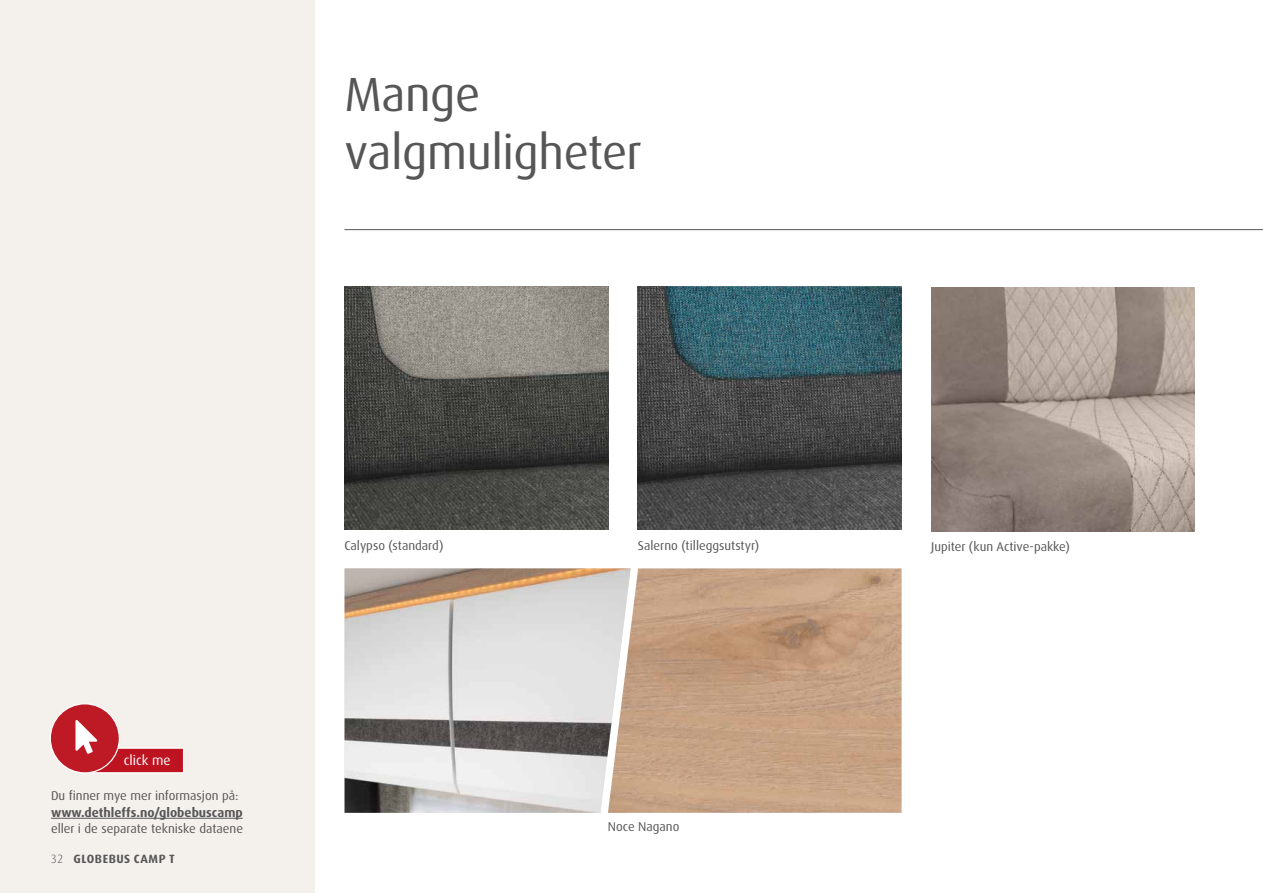
<style>
.page{position:relative;width:1263px;height:893px;background:#fff}
.page>*{position:absolute;margin:0;border:0;box-sizing:border-box;transform-origin:0 0}
.t1{font:48px/58.5px "Dax OT";letter-spacing:-.01em;color:#565656}
.t2{font:13.65px "Dax OT";color:#fff}
.t3{font:12.75px "Dax OT";color:#565656}
.t4{font:700 12.75px "Dax OT";color:#565656}
.t5{font:700 12px "Dax Pro";letter-spacing:.04em;color:#565656}
.t6{font:300 12px "Dax OT";color:#565656}
</style>
<div class="page">
<div style="left:0;top:0;width:315px;height:893px;background:#f4f1ed"></div>
<hr style="left:344px;top:229px;width:919px;height:1px;background:#565656">
<hr style="left:51px;top:818px;width:192px;height:1px;background:#565656">
<img style="left:344px;top:568px;width:264px;height:245px">
<img style="left:608px;top:568px;width:294px;height:245px">
<img style="left:638px;top:286px;width:264px;height:244px">
<img style="left:344px;top:286px;width:264px;height:244px">
<img style="left:931px;top:288px;width:264px;height:244px">
<div style="left:50px;top:704px;width:69px;height:69px;background:#bd1a26;border-radius:50%"></div>
<svg style="left:75px;top:720px;width:109px;height:53px"></svg>
<h1 class="t1" style="left:344px;top:66px;width:299px">Mange valgmuligheter</h1>
<p class="t2" style="left:124px;top:752px;width:48px">click me</p>
<p class="t3" style="left:51px;top:788px;width:189px">Du finner mye mer informasjon på:</p>
<p class="t4" style="left:51px;top:804px;width:193px">www.dethleffs.no/globebuscamp</p>
<p class="t3" style="left:51px;top:821px;width:194px">eller i de separate tekniske dataene</p>
<p class="t6" style="left:51px;top:851px;width:14px">32</p>
<p class="t5" style="left:74px;top:851px;width:103px">GLOBEBUS CAMP T</p>
<p class="t3" style="left:344px;top:537px;width:101px">Calypso (standard)</p>
<p class="t3" style="left:638px;top:537px;width:123px">Salerno (tilleggsutstyr)</p>
<p class="t3" style="left:608px;top:819px;width:73px">Noce Nagano</p>
<p class="t3" style="left:931px;top:539px;width:140px">Jupiter (kun Active-pakke)</p>
</div>
